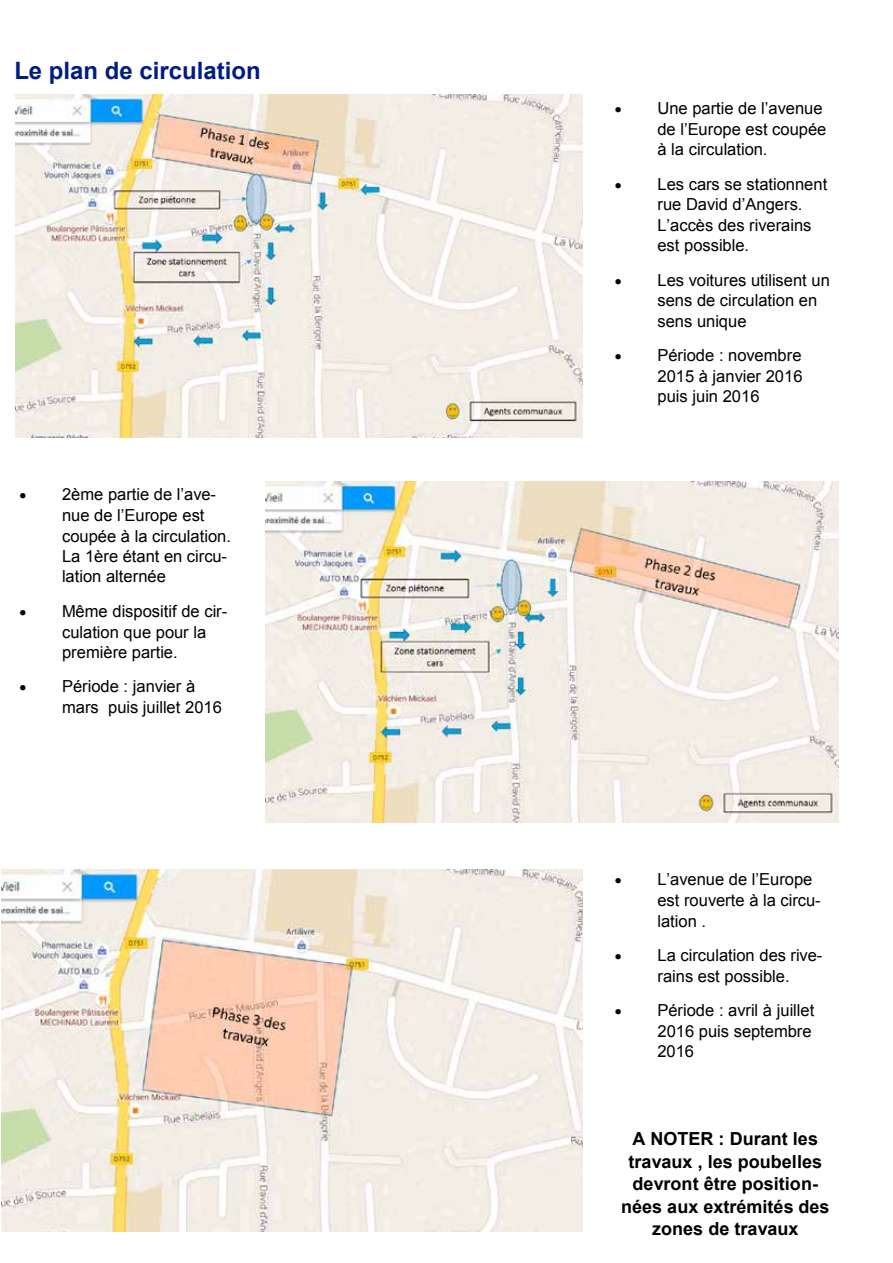
<style>
.page{position:relative;width:893px;height:1263px;background:#fff}
.page>*{position:absolute;margin:0;border:0;box-sizing:border-box;transform-origin:0 0}
.t1{font:700 24px "Arial";color:#001d83}
.t2{font:700 18px/22.4px "Arial";color:#000;text-align:center}
.t3{font:16.5px/20.5px "Arial";color:#000}
</style>
<div class="page">
<img style="left:15px;top:95px;width:567px;height:343px">
<img style="left:266px;top:481px;width:573px;height:341px">
<img style="left:2px;top:870px;width:580px;height:362px">
<h1 class="t1" style="left:14px;top:54px;width:248px">Le plan de circulation</h1>
<p class="t3" style="left:62px;top:484px;width:170px;text-indent:-42px">• 2ème partie de l’ave&shy;nue de l’Europe est coupée à la circulation.<br>La 1ère étant en circu&shy;lation alternée</p>
<p class="t3" style="left:62px;top:601px;width:167px;text-indent:-43px">• Même dispositif de cir&shy;culation que pour la première partie.</p>
<p class="t3" style="left:62px;top:676px;width:161px;text-indent:-43px">• Période : janvier à mars puis juillet 2016</p>
<p class="t3" style="left:657px;top:98px;width:171px;text-indent:-42px">• Une partie de l’avenue de l’Europe est coupée à la circulation.</p>
<p class="t3" style="left:657px;top:174px;width:171px;text-indent:-42px">• Les cars se stationnent rue David d’Angers.<br>L’accès des riverains est possible.</p>
<p class="t3" style="left:657px;top:270px;width:174px;text-indent:-42px">• Les voitures utilisent un sens de circulation en sens unique</p>
<p class="t3" style="left:657px;top:345px;width:147px;text-align:justify;text-indent:-42px">• Période : novembre 2015 à janvier 2016 puis juin 2016</p>
<p class="t3" style="left:657px;top:869px;width:165px;text-indent:-42px">• L’avenue de l’Europe est rouverte à la circu&shy;lation .</p>
<p class="t3" style="left:615px;top:945px;width:209px;text-align:center">• La circulation des rive&shy;rains est possible.</p>
<p class="t3" style="left:657px;top:1000px;width:158px;text-indent:-42px">• Période : avril à juillet<br>2016 puis septembre<br>2016</p>
<p class="t2" style="left:621px;top:1128px;width:210px">A NOTER : Durant les travaux , les poubelles devront être position&shy;nées aux extrémités des zones de travaux</p>
</div>
